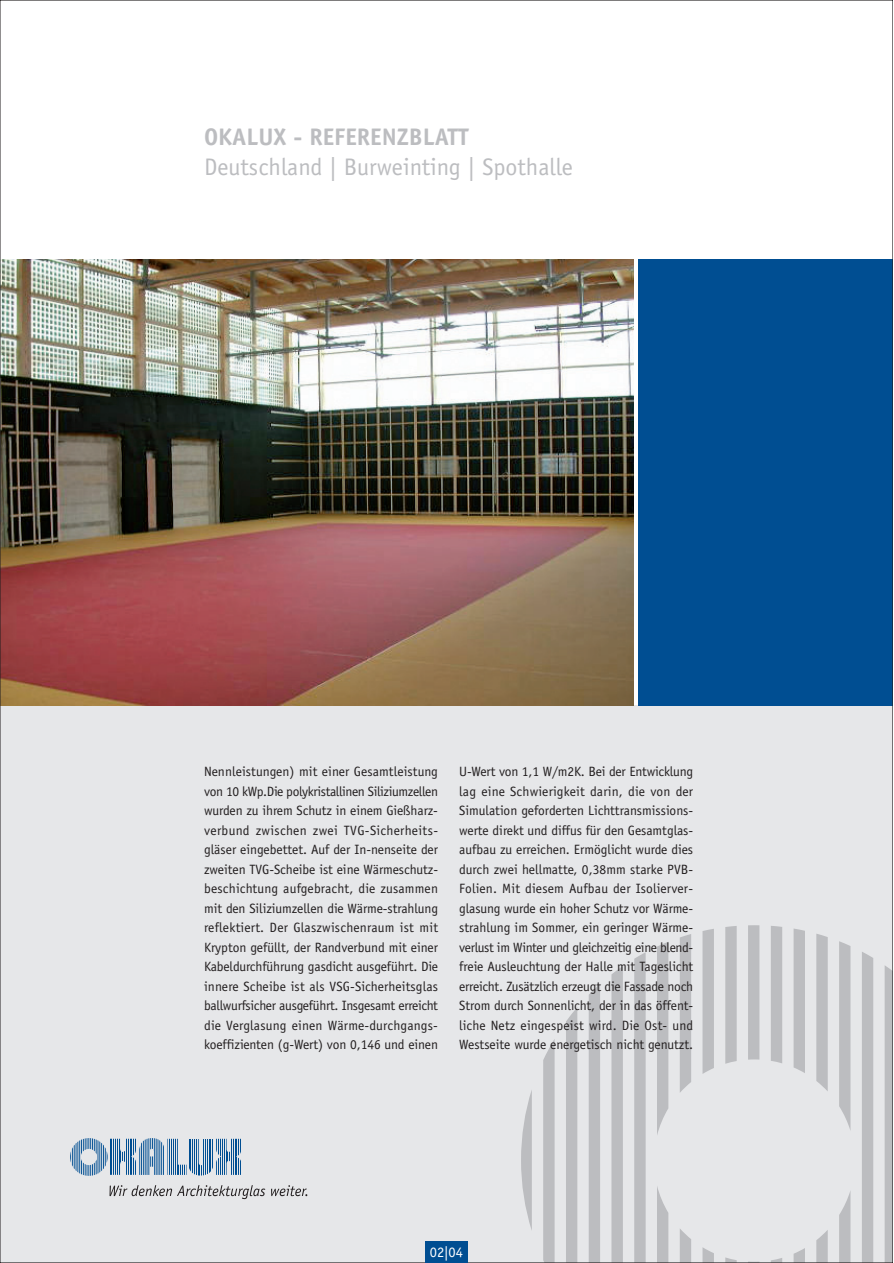
<style>
.page{position:relative;width:894px;height:1263px;background:#fff}
.page>*{position:absolute;margin:0;border:0;box-sizing:border-box;transform-origin:0 0}
.t1{font:24px "Officina Sans";color:#bcbdc0}
.t2{font:700 24px "Officina Sans";color:#bcbdc0}
.t3{font:14.4px "Officina Sans";color:#fff}
.t4{font:13.5px/19.5px "Officina Sans";letter-spacing:-.005em;color:#231f20;text-align:justify}
</style>
<div class="page">
<div style="left:0;top:706px;width:892px;height:557px;background:#e6e7e9"></div>
<svg style="left:521px;top:925px;width:369px;height:336px"></svg>
<img style="left:2px;top:259px;width:632px;height:447px">
<div style="left:638px;top:259px;width:254px;height:447px;background:#004e92"></div>
<svg style="left:139px;top:1138px;width:25px;height:37px"></svg>
<svg style="left:70px;top:1138px;width:38px;height:38px"></svg>
<hr style="left:110px;top:1139px;width:1px;height:36px;background:#004e92">
<hr style="left:111px;top:1139px;width:1px;height:36px;background:#004e92">
<hr style="left:113px;top:1139px;width:1px;height:36px;background:#004e92">
<hr style="left:115px;top:1139px;width:1px;height:36px;background:#004e92">
<hr style="left:117px;top:1139px;width:1px;height:36px;background:#004e92">
<hr style="left:119px;top:1139px;width:1px;height:36px;background:#004e92">
<hr style="left:121px;top:1139px;width:1px;height:36px;background:#004e92">
<hr style="left:122px;top:1139px;width:1px;height:36px;background:#004e92">
<hr style="left:124px;top:1139px;width:1px;height:36px;background:#004e92">
<hr style="left:126px;top:1139px;width:1px;height:36px;background:#004e92">
<hr style="left:128px;top:1139px;width:1px;height:36px;background:#004e92">
<hr style="left:130px;top:1139px;width:1px;height:36px;background:#004e92">
<hr style="left:131px;top:1139px;width:1px;height:36px;background:#004e92">
<hr style="left:133px;top:1139px;width:1px;height:36px;background:#004e92">
<hr style="left:135px;top:1139px;width:1px;height:36px;background:#004e92">
<hr style="left:167px;top:1139px;width:1px;height:36px;background:#004e92">
<hr style="left:169px;top:1139px;width:1px;height:36px;background:#004e92">
<hr style="left:171px;top:1139px;width:1px;height:36px;background:#004e92">
<hr style="left:173px;top:1139px;width:1px;height:36px;background:#004e92">
<hr style="left:175px;top:1139px;width:1px;height:36px;background:#004e92">
<hr style="left:177px;top:1139px;width:1px;height:36px;background:#004e92">
<hr style="left:178px;top:1139px;width:1px;height:36px;background:#004e92">
<hr style="left:180px;top:1139px;width:1px;height:36px;background:#004e92">
<hr style="left:182px;top:1139px;width:1px;height:36px;background:#004e92">
<hr style="left:184px;top:1139px;width:1px;height:36px;background:#004e92">
<hr style="left:186px;top:1139px;width:1px;height:36px;background:#004e92">
<svg style="left:189px;top:1163px;width:24px;height:13px"></svg>
<hr style="left:216px;top:1139px;width:1px;height:36px;background:#004e92">
<hr style="left:218px;top:1139px;width:1px;height:36px;background:#004e92">
<hr style="left:220px;top:1139px;width:1px;height:36px;background:#004e92">
<hr style="left:222px;top:1139px;width:1px;height:36px;background:#004e92">
<hr style="left:224px;top:1139px;width:1px;height:36px;background:#004e92">
<hr style="left:226px;top:1139px;width:1px;height:36px;background:#004e92">
<hr style="left:227px;top:1139px;width:1px;height:36px;background:#004e92">
<hr style="left:229px;top:1139px;width:1px;height:36px;background:#004e92">
<hr style="left:231px;top:1139px;width:1px;height:36px;background:#004e92">
<hr style="left:233px;top:1139px;width:1px;height:36px;background:#004e92">
<hr style="left:235px;top:1139px;width:1px;height:36px;background:#004e92">
<hr style="left:237px;top:1139px;width:1px;height:36px;background:#004e92">
<hr style="left:238px;top:1139px;width:1px;height:36px;background:#004e92">
<hr style="left:240px;top:1139px;width:1px;height:36px;background:#004e92">
<svg style="left:110px;top:1185px;width:155px;height:14px"></svg>
<svg style="left:271px;top:1185px;width:36px;height:11px"></svg>
<div style="left:425px;top:1242px;width:43px;height:21px;background:#004e92"></div>
<h1 class="t2" style="left:204px;top:128px;width:266px">OKALUX - REFERENZBLATT</h1>
<h1 class="t1" style="left:204px;top:158px;width:370px">Deutschland | Burweinting | Spothalle</h1>
<p class="t4" style="left:204px;top:763px;width:236px">Nennleistungen) mit einer Gesamtleistung von 10 kWp.Die polykristallinen Siliziumzellen wurden zu ihrem Schutz in einem Gießharz&shy;verbund zwischen zwei TVG-Sicherheits&shy;gläser eingebettet. Auf der In-nenseite der zweiten TVG-Scheibe ist eine Wärmeschutz&shy;beschichtung aufgebracht, die zusammen mit den Siliziumzellen die Wärme-strahlung reflektiert. Der Glaszwischenraum ist mit Krypton gefüllt, der Randverbund mit einer Kabeldurchführung gasdicht ausgeführt. Die innere Scheibe ist als VSG-Sicherheitsglas ballwurfsicher ausgeführt. Insgesamt erreicht die Verglasung einen Wärme-durchgangs&shy;koeffizienten (g-Wert) von 0,146 und einen</p>
<p class="t4" style="left:459px;top:763px;width:236px">U-Wert von 1,1 W/m2K. Bei der Entwicklung lag eine Schwierigkeit darin, die von der Simulation geforderten Lichttransmissions&shy;werte direkt und diffus für den Gesamtglas&shy;aufbau zu erreichen. Ermöglicht wurde dies durch zwei hellmatte, 0,38mm starke PVB-Folien. Mit diesem Aufbau der Isolierver&shy;glasung wurde ein hoher Schutz vor Wärme&shy;strahlung im Sommer, ein geringer Wärme&shy;verlust im Winter und gleichzeitig eine blend&shy;freie Ausleuchtung der Halle mit Tageslicht erreicht. Zusätzlich erzeugt die Fassade noch Strom durch Sonnenlicht, der in das öffent&shy;liche Netz eingespeist wird. Die Ost- und Westseite wurde energetisch nicht genutzt.</p>
<p class="t3" style="left:430px;top:1247px;width:35px">02|04</p>
</div>
